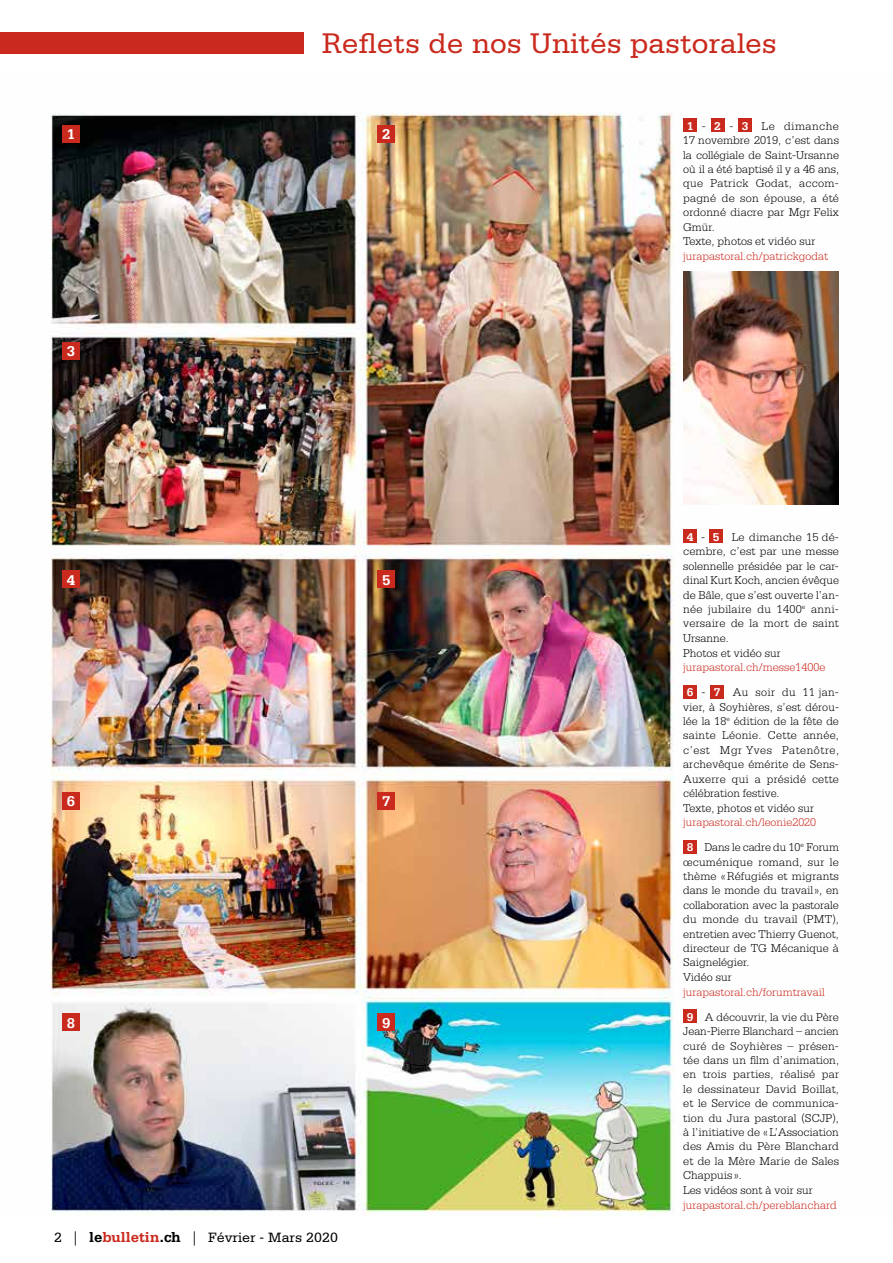
<style>
.page{position:relative;width:893px;height:1263px;background:#fff}
.page>*{position:absolute;margin:0;border:0;box-sizing:border-box;transform-origin:0 0}
.t1{font:30px "Serifa";color:#ca291d}
.t2{font:700 15px "Serifa";color:#fff}
.t3{font:14.25px "Serifa";color:#000}
.t4{font:300 12px/14.4px "Serifa";letter-spacing:.005em;color:#000}
.t5{font:300 12px/25px "Serifa";color:#ca291d}
.s1{font-weight:700;color:#fff}
.s2{font-family:"Adobe Garamond Pro"}
.s3{font-weight:700;font-size:15px}
.s4{font-weight:700;font-size:15px;color:#ca291d}
.s5{color:#000}
</style>
<div class="page">
<div style="left:0;top:33px;width:304px;height:21px;background:#ca291d"></div>
<img style="left:50px;top:112px;width:675px;height:1104px">
<div style="left:62px;top:125px;width:17px;height:17px;background:#ca291d"></div>
<div style="left:62px;top:342px;width:17px;height:17px;background:#ca291d"></div>
<div style="left:378px;top:571px;width:17px;height:17px;background:#ca291d"></div>
<div style="left:378px;top:792px;width:17px;height:17px;background:#ca291d"></div>
<div style="left:378px;top:1014px;width:17px;height:17px;background:#ca291d"></div>
<div style="left:62px;top:1014px;width:17px;height:17px;background:#ca291d"></div>
<div style="left:378px;top:125px;width:17px;height:17px;background:#ca291d"></div>
<div style="left:62px;top:571px;width:17px;height:17px;background:#ca291d"></div>
<div style="left:62px;top:792px;width:17px;height:17px;background:#ca291d"></div>
<div style="left:683px;top:118px;width:14px;height:14px;background:#ca291d"></div>
<div style="left:711px;top:118px;width:13px;height:14px;background:#ca291d"></div>
<div style="left:738px;top:118px;width:14px;height:14px;background:#ca291d"></div>
<div style="left:683px;top:530px;width:14px;height:13px;background:#ca291d"></div>
<div style="left:709px;top:530px;width:14px;height:13px;background:#ca291d"></div>
<div style="left:683px;top:685px;width:14px;height:13px;background:#ca291d"></div>
<div style="left:710px;top:685px;width:14px;height:13px;background:#ca291d"></div>
<div style="left:683px;top:840px;width:14px;height:13px;background:#ca291d"></div>
<div style="left:683px;top:1009px;width:14px;height:14px;background:#ca291d"></div>
<img style="left:683px;top:271px;width:156px;height:234px">
<p class="t2" style="left:67px;top:126px;width:10px">1</p>
<p class="t2" style="left:67px;top:343px;width:10px">3</p>
<h1 class="t1" style="left:322px;top:27px;width:457px">Reflets de nos Unités pastorales</h1>
<p class="t2" style="left:382px;top:126px;width:10px">2</p>
<p class="t4" style="left:683px;top:118px;width:157px"><span class="s1">1</span> - <span class="s1">2</span> - <span class="s1">3</span> Le dimanche<br>17 novembre 2019, c’est dans la collégiale de Saint-Ursanne où il a été baptisé il y a 46 ans, que Patrick Godat, accom&shy;pagné de son épouse, a été ordonné diacre par Mgr Felix<br>Gmür.<br>Texte, photos et vidéo sur</p>
<p class="t5" style="left:683px;top:243px;width:146px">jurapastoral.ch/patrickgodat</p>
<p class="t2" style="left:67px;top:571px;width:10px">4</p>
<p class="t2" style="left:67px;top:793px;width:10px">6</p>
<p class="t2" style="left:382px;top:571px;width:10px">5</p>
<p class="t2" style="left:382px;top:793px;width:10px">7</p>
<p class="t2" style="left:67px;top:1014px;width:10px">8</p>
<p class="t2" style="left:382px;top:1014px;width:10px">9</p>
<p class="t3" style="left:54px;top:1230px;width:285px">2 <span class="s2">|</span> <span class="s3">le</span><span class="s4">bulletin</span><span class="s3">.ch</span> <span class="s2">|</span> Février - Mars 2020</p>
<p class="t4" style="left:683px;top:530px;width:157px"><span class="s1">4</span> - <span class="s1">5</span> Le dimanche 15 dé&shy;cembre, c’est par une messe solennelle présidée par le car&shy;dinal Kurt Koch, ancien évêque de Bâle, que s’est ouverte l’an&shy;née jubilaire du 1400<sup>e</sup> anni&shy;versaire de la mort de saint<br>Ursanne.<br>Photos et vidéo sur</p>
<p class="t5" style="left:683px;top:654px;width:157px">jurapastoral.ch/messe1400e<br><span class="s1">6</span> <span class="s5">-</span> <span class="s1">7</span> <span class="s5">Au soir du 11 jan-</span></p>
<p class="t4" style="left:683px;top:699px;width:157px">vier, à Soyhières, s’est dérou&shy;lée la 18<sup>e</sup> édition de la fête de sainte Léonie. Cette année, c’est Mgr Yves Patenôtre, archevêque émérite de Sens-<br>Auxerre qui a présidé cette célébration festive.<br>Texte, photos et vidéo sur</p>
<p class="t5" style="left:683px;top:810px;width:157px">jurapastoral.ch/leonie2020<br><span class="s1">8</span> <span class="s5">Dans le cadre du 10</span><sup>e</sup> <span class="s5">Forum</span></p>
<p class="t4" style="left:683px;top:854px;width:157px">œcuménique romand, sur le thème «Réfugiés et migrants dans le monde du travail», en collaboration avec la pastorale du monde du travail (PMT), entretien avec Thierry Guenot, directeur de TG Mécanique à<br>Saignelégier.<br>Vidéo sur</p>
<p class="t5" style="left:683px;top:979px;width:157px">jurapastoral.ch/forumtravail<br><span class="s1">9</span> <span class="s5">A découvrir, la vie du Père</span></p>
<p class="t4" style="left:683px;top:1024px;width:157px">Jean-Pierre Blanchard – ancien curé de Soyhières – présen&shy;tée dans un film d’animation, en trois parties, réalisé par le dessinateur David Boillat, et le Service de communica&shy;tion du Jura pastoral (SCJP), à l’initiative de «L’Association des Amis du Père Blanchard et de la Mère Marie de Sales<br>Chappuis ».<br>Les vidéos sont à voir sur</p>
<p class="t5" style="left:683px;top:1192px;width:155px">jurapastoral.ch/pereblanchard</p>
</div>
